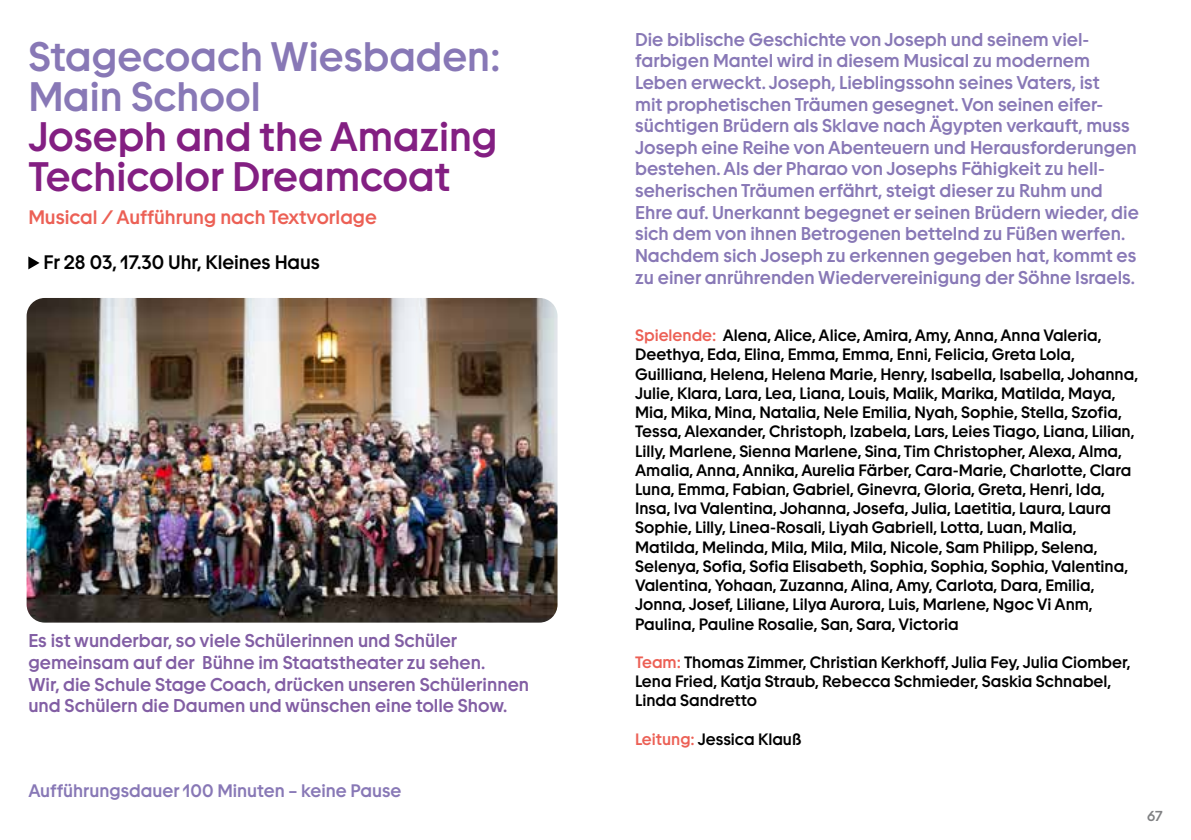
<style>
.page{position:relative;width:1191px;height:840px;background:#fff}
.page>*{position:absolute;margin:0;border:0;box-sizing:border-box;transform-origin:0 0}
.t1{font:500 40px/40px "TWK Burns";color:#831f82}
.t2{font:500 40px/40px "TWK Burns";color:#8878b6}
.t3{font:500 19px "TWK Burns";color:#ec6055}
.t4{font:500 19px "TWK Burns";color:#000}
.t5{font:500 18px/21.6px "TWK Burns";color:#8878b6}
.t6{font:500 18px/21.6px "TWK Burns";color:#825ea4}
.t7{font:500 17.6px "TWK Burns";color:#8878b6}
.t8{font:500 16px/19.2px "TWK Burns";color:#000}
.t9{font:500 14px "TWK Burns";color:#808183}
.s1{color:#ec6055}
</style>
<div class="page">
<img style="left:27px;top:298px;width:530px;height:324px">
<svg style="left:28px;top:256px;width:12px;height:13px"></svg>
<h1 class="t2" style="left:28px;top:36px;width:474px">Stagecoach Wiesbaden:<br>Main School</h1>
<h1 class="t1" style="left:28px;top:116px;width:470px">Joseph and the Amazing<br>Techicolor Dreamcoat</h1>
<p class="t3" style="left:28px;top:205px;width:350px">Musical / Aufführung nach Textvorlage</p>
<p class="t4" style="left:44px;top:251px;width:278px">Fr 28 03, 17.30 Uhr, Kleines Haus</p>
<p class="t6" style="left:28px;top:629px;width:502px">Es ist wunderbar, so viele Schülerinnen und Schüler gemeinsam auf der Bühne im Staatstheater zu sehen.<br>Wir, die Schule Stage Coach, drücken unseren Schülerinnen und Schülern die Daumen und wünschen eine tolle Show.</p>
<p class="t7" style="left:28px;top:779px;width:375px">Aufführungsdauer 100 Minuten – keine Pause</p>
<p class="t5" style="left:635px;top:28px;width:505px">Die biblische Geschichte von Joseph und seinem viel&shy;farbigen Mantel wird in diesem Musical zu modernem Leben erweckt. Joseph, Lieblingssohn seines Vaters, ist<br>mit prophetischen Träumen gesegnet. Von seinen eifer&shy;süchtigen Brüdern als Sklave nach Ägypten verkauft, muss Joseph eine Reihe von Abenteuern und Herausforderungen bestehen. Als der Pharao von Josephs Fähigkeit zu hell&shy;seherischen Träumen erfährt, steigt dieser zu Ruhm und Ehre auf. Unerkannt begegnet er seinen Brüdern wieder, die sich dem von ihnen Betrogenen bettelnd zu Füßen werfen.<br>Nachdem sich Joseph zu erkennen gegeben hat, kommt es zu einer anrührenden Wiedervereinigung der Söhne Israels.</p>
<p class="t8" style="left:635px;top:325px;width:504px"><span class="s1">Spielende:</span> Alena, Alice, Alice, Amira, Amy, Anna, Anna Valeria, Deethya, Eda, Elina, Emma, Emma, Enni, Felicia, Greta Lola, Guilliana, Helena, Helena Marie, Henry, Isabella, Isabella, Johanna, Julie, Klara, Lara, Lea, Liana, Louis, Malik, Marika, Matilda, Maya, Mia, Mika, Mina, Natalia, Nele Emilia, Nyah, Sophie, Stella, Szofia, Tessa, Alexander, Christoph, Izabela, Lars, Leies Tiago, Liana, Lilian, Lilly, Marlene, Sienna Marlene, Sina, Tim Christopher, Alexa, Alma, Amalia, Anna, Annika, Aurelia Färber, Cara-Marie, Charlotte, Clara Luna, Emma, Fabian, Gabriel, Ginevra, Gloria, Greta, Henri, Ida, Insa, Iva Valentina, Johanna, Josefa, Julia, Laetitia, Laura, Laura Sophie, Lilly, Linea-Rosali, Liyah Gabriell, Lotta, Luan, Malia, Matilda, Melinda, Mila, Mila, Mila, Nicole, Sam Philipp, Selena, Selenya, Sofia, Sofia Elisabeth, Sophia, Sophia, Sophia, Valentina, Valentina, Yohaan, Zuzanna, Alina, Amy, Carlota, Dara, Emilia, Jonna, Josef, Liliane, Lilya Aurora, Luis, Marlene, Ngoc Vi Anm, Paulina, Pauline Rosalie, San, Sara, Victoria</p>
<p class="t8" style="left:635px;top:652px;width:497px"><span class="s1">Team:</span> Thomas Zimmer, Christian Kerkhoff, Julia Fey, Julia Ciomber,<br>Lena Fried, Katja Straub, Rebecca Schmieder, Saskia Schnabel,<br>Linda Sandretto</p>
<p class="t8" style="left:635px;top:728px;width:168px"><span class="s1">Leitung:</span> Jessica Klauß</p>
<p class="t9" style="left:1147px;top:807px;width:17px">67</p>
</div>
